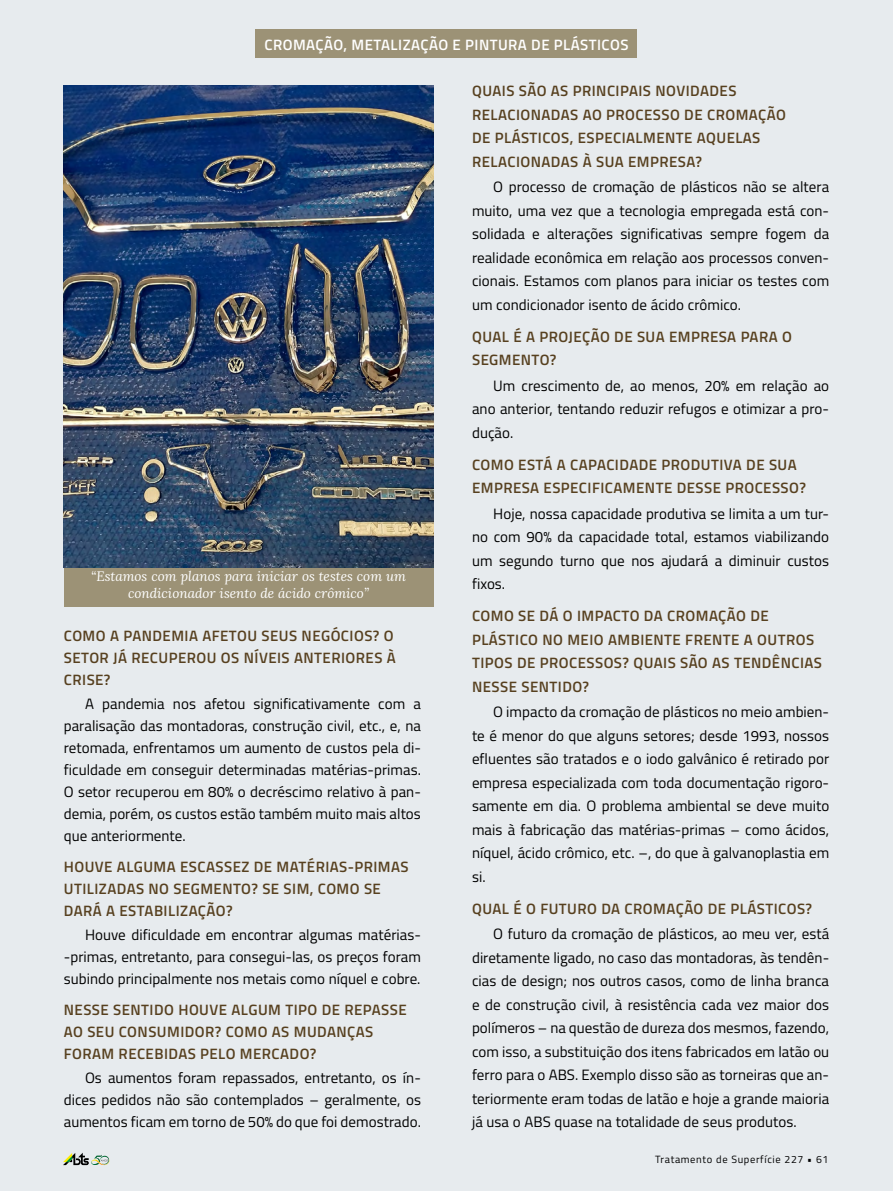
<style>
.page{position:relative;width:893px;height:1191px;background:#e7ebee}
.page>*{position:absolute;margin:0;border:0;box-sizing:border-box;transform-origin:0 0}
.t1{font:15px/23.5px "Titillium";letter-spacing:.005em;color:#000;text-align:justify}
.t2{font:600 15px/22px "Titillium";letter-spacing:.03em;color:#57401f}
.t3{font:600 15px "Titillium";letter-spacing:.03em;color:#fff}
.t4{font:italic 13.5px/16.2px "Lora";color:#fff;text-align:center}
.t5{font:10.5px "Titillium";letter-spacing:.06em;color:#000}
</style>
<div class="page">
<svg style="left:63px;top:1152px;width:47px;height:13px"></svg>
<div style="left:64px;top:559px;width:369px;height:47px;background:#9c9276"></div>
<img style="left:64px;top:85px;width:369px;height:482px">
<div style="left:256px;top:30px;width:381px;height:28px;background:#9c9276"></div>
<p class="t3" style="left:264px;top:33px;width:366px">CROMAÇÃO, METALIZAÇÃO E PINTURA DE PLÁSTICOS</p>
<p class="t4" style="left:91px;top:568px;width:316px">“Estamos com planos para iniciar os testes com um condicionador isento de ácido crômico”</p>
<p class="t2" style="left:64px;top:624px;width:333px">COMO A PANDEMIA AFETOU SEUS NEGÓCIOS? O<br>SETOR JÁ RECUPEROU OS NÍVEIS ANTERIORES À<br>CRISE?</p>
<p class="t1" style="left:64px;top:692px;width:359px;line-height:22px;text-indent:21px">A pandemia nos afetou significativamente com a paralisação das montadoras, construção civil, etc., e, na retomada, enfrentamos um aumento de custos pela di&shy;ficuldade em conseguir determinadas matérias-primas.<br>O setor recuperou em 80% o decréscimo relativo à pan&shy;demia, porém, os custos estão também muito mais altos que anteriormente.</p>
<p class="t2" style="left:64px;top:854px;width:346px">HOUVE ALGUMA ESCASSEZ DE MATÉRIAS-PRIMAS<br>UTILIZADAS NO SEGMENTO? SE SIM, COMO SE<br>DARÁ A ESTABILIZAÇÃO?</p>
<p class="t1" style="left:64px;top:923px;width:359px;line-height:22px;text-indent:21px">Houve dificuldade em encontrar algumas matérias--primas, entretanto, para consegui-las, os preços foram subindo principalmente nos metais como níquel e cobre.</p>
<p class="t2" style="left:64px;top:997px;width:344px">NESSE SENTIDO HOUVE ALGUM TIPO DE REPASSE<br>AO SEU CONSUMIDOR? COMO AS MUDANÇAS<br>FORAM RECEBIDAS PELO MERCADO?</p>
<p class="t1" style="left:64px;top:1066px;width:359px;line-height:22px;text-indent:21px">Os aumentos foram repassados, entretanto, os ín&shy;dices pedidos não são contemplados – geralmente, os aumentos ficam em torno de 50% do que foi demostrado.</p>
<p class="t2" style="left:472px;top:78px;width:315px;line-height:23.4px">QUAIS SÃO AS PRINCIPAIS NOVIDADES RELACIONADAS AO PROCESSO DE CROMAÇÃO DE PLÁSTICOS, ESPECIALMENTE AQUELAS RELACIONADAS À SUA EMPRESA?</p>
<p class="t1" style="left:472px;top:175px;width:359px;text-indent:21px">O processo de cromação de plásticos não se altera muito, uma vez que a tecnologia empregada está con&shy;solidada e alterações significativas sempre fogem da realidade econômica em relação aos processos conven&shy;cionais. Estamos com planos para iniciar os testes com um condicionador isento de ácido crômico.</p>
<p class="t2" style="left:472px;top:324px;width:321px;line-height:23.5px">QUAL É A PROJEÇÃO DE SUA EMPRESA PARA O<br>SEGMENTO?</p>
<p class="t1" style="left:472px;top:373px;width:359px;text-indent:21px">Um crescimento de, ao menos, 20% em relação ao ano anterior, tentando reduzir refugos e otimizar a pro&shy;dução.</p>
<p class="t2" style="left:472px;top:452px;width:335px;line-height:23.5px">COMO ESTÁ A CAPACIDADE PRODUTIVA DE SUA<br>EMPRESA ESPECIFICAMENTE DESSE PROCESSO?</p>
<p class="t1" style="left:472px;top:501px;width:359px;text-indent:21px">Hoje, nossa capacidade produtiva se limita a um tur&shy;no com 90% da capacidade total, estamos viabilizando um segundo turno que nos ajudará a diminuir custos fixos.</p>
<p class="t2" style="left:472px;top:603px;width:351px;line-height:23.4px">COMO SE DÁ O IMPACTO DA CROMAÇÃO DE PLÁSTICO NO MEIO AMBIENTE FRENTE A OUTROS TIPOS DE PROCESSOS? QUAIS SÃO AS TENDÊNCIAS NESSE SENTIDO?</p>
<p class="t1" style="left:472px;top:699px;width:359px;text-indent:21px">O impacto da cromação de plásticos no meio ambien&shy;te é menor do que alguns setores; desde 1993, nossos efluentes são tratados e o iodo galvânico é retirado por empresa especializada com toda documentação rigoro&shy;samente em dia. O problema ambiental se deve muito mais à fabricação das matérias-primas – como ácidos, níquel, ácido crômico, etc. –, do que à galvanoplastia em si.</p>
<p class="t2" style="left:472px;top:896px;width:342px">QUAL É O FUTURO DA CROMAÇÃO DE PLÁSTICOS?</p>
<p class="t1" style="left:472px;top:921px;width:359px;text-indent:21px">O futuro da cromação de plásticos, ao meu ver, está diretamente ligado, no caso das montadoras, às tendên&shy;cias de design; nos outros casos, como de linha branca e de construção civil, à resistência cada vez maior dos polímeros – na questão de dureza dos mesmos, fazendo, com isso, a substituição dos itens fabricados em latão ou ferro para o ABS. Exemplo disso são as torneiras que an&shy;teriormente eram todas de latão e hoje a grande maioria já usa o ABS quase na totalidade de seus produtos.</p>
<p class="t5" style="left:655px;top:1151px;width:175px">Tratamento de Superfície 227 • 61</p>
</div>
